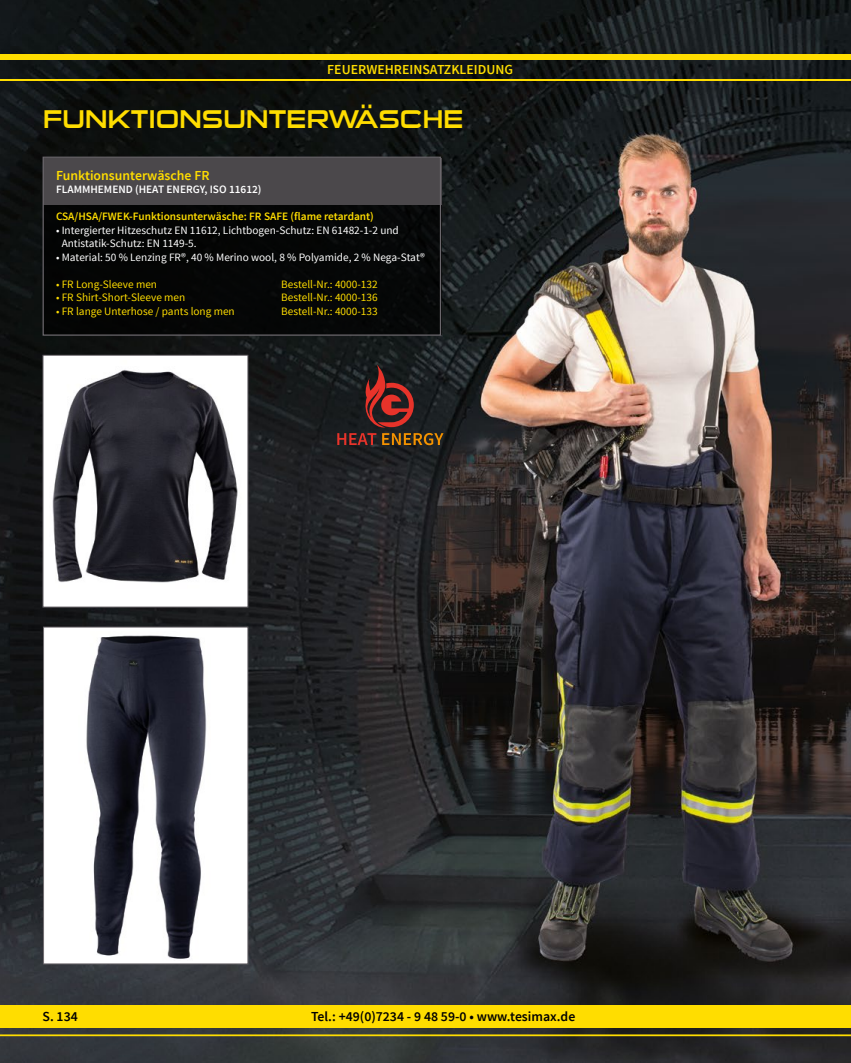
<style>
.page{position:relative;width:851px;height:1063px;background:#fff}
.page>*{position:absolute;margin:0;border:0;box-sizing:border-box;transform-origin:0 0}
.t1{font:25.88px "Sui Generis Rg";letter-spacing:.01em;color:#fd0}
.t2{font:600 13.75px "Source Sans Pro";color:#fd0}
.t3{font:600 13.75px "Source Sans Pro";color:#000}
.t4{font:11.25px/13.5px "Source Sans Pro";color:#fff}
.t5{font:11.25px "Source Sans Pro";color:#fd0}
.t6{font:600 11.25px "Source Sans Pro";color:#fd0}
.t7{font:600 11.25px "Source Sans Pro";color:#fff}
</style>
<div class="page">
<img style="left:0;top:0;width:850px;height:1063px">
<hr style="left:0;top:1034px;width:850px;height:2px;background:#fd0">
<div style="left:0;top:1006px;width:850px;height:22px;background:#fd0"></div>
<div style="left:0;top:54px;width:850px;height:5px;background:#fd0"></div>
<hr style="left:0;top:79px;width:850px;height:2px;background:#fd0">
<svg style="left:337px;top:365px;width:106px;height:80px;background:#422621"></svg>
<div style="left:43px;top:190px;width:398px;height:145px;background:#000"></div>
<div style="left:43px;top:158px;width:398px;height:47px;background:#4b484b"></div>
<div style="left:43px;top:157px;width:398px;height:179px;border:1px solid #6a666b"></div>
<svg style="left:42px;top:354px;width:207px;height:254px"></svg>
<svg style="left:43px;top:626px;width:206px;height:339px"></svg>
<p class="t2" style="left:327px;top:61px;width:187px">Feuerwehreinsatzkleidung</p>
<h1 class="t1" style="left:43px;top:104px;width:422px">FUNKTIONSUNTERWÄSCHE</h1>
<p class="t2" style="left:56px;top:167px;width:155px">Funktionsunterwäsche FR</p>
<p class="t7" style="left:56px;top:183px;width:64px">FLAMMHEMEND</p>
<p class="t7" style="left:135px;top:183px;width:11px">(HEAT</p>
<p class="t7" style="left:166px;top:183px;width:8px">ENERG</p>
<p class="t7" style="left:200px;top:183px;width:63px">Y, ISO 11612)</p>
<p class="t6" style="left:56px;top:210px;width:319px">CSA/HSA/FWEK-Funktionsunterwäsche: FR SAFE (flame retardant)</p>
<p class="t4" style="left:62px;top:224px;width:338px;text-indent:-6px">• Intergierter Hitzeschutz EN 11612, Lichtbogen-Schutz: EN 61482-1-2 und<br>Antistatik-Schutz: EN 1149-5.</p>
<p class="t4" style="left:56px;top:251px;width:370px">• Material: 50 % Lenzing FR®, 40 % Merino wool, 8 % Polyamide, 2 % Nega-Stat®</p>
<p class="t5" style="left:56px;top:277px;width:103px">• FR Long-Sleeve men</p>
<p class="t5" style="left:281px;top:277px;width:98px">Bestell-Nr.: 4000-132</p>
<p class="t5" style="left:56px;top:291px;width:131px">• FR Shirt-Short-Sleeve men</p>
<p class="t5" style="left:281px;top:291px;width:98px">Bestell-Nr.: 4000-136</p>
<p class="t5" style="left:56px;top:304px;width:180px">• FR lange Unterhose / pants long men</p>
<p class="t5" style="left:281px;top:304px;width:98px">Bestell-Nr.: 4000-133</p>
<p class="t3" style="left:43px;top:1008px;width:37px">S. 134</p>
<p class="t3" style="left:311px;top:1008px;width:266px">Tel.: +49(0)7234 - 9 48 59-0 • www.tesimax.de</p>
</div>
